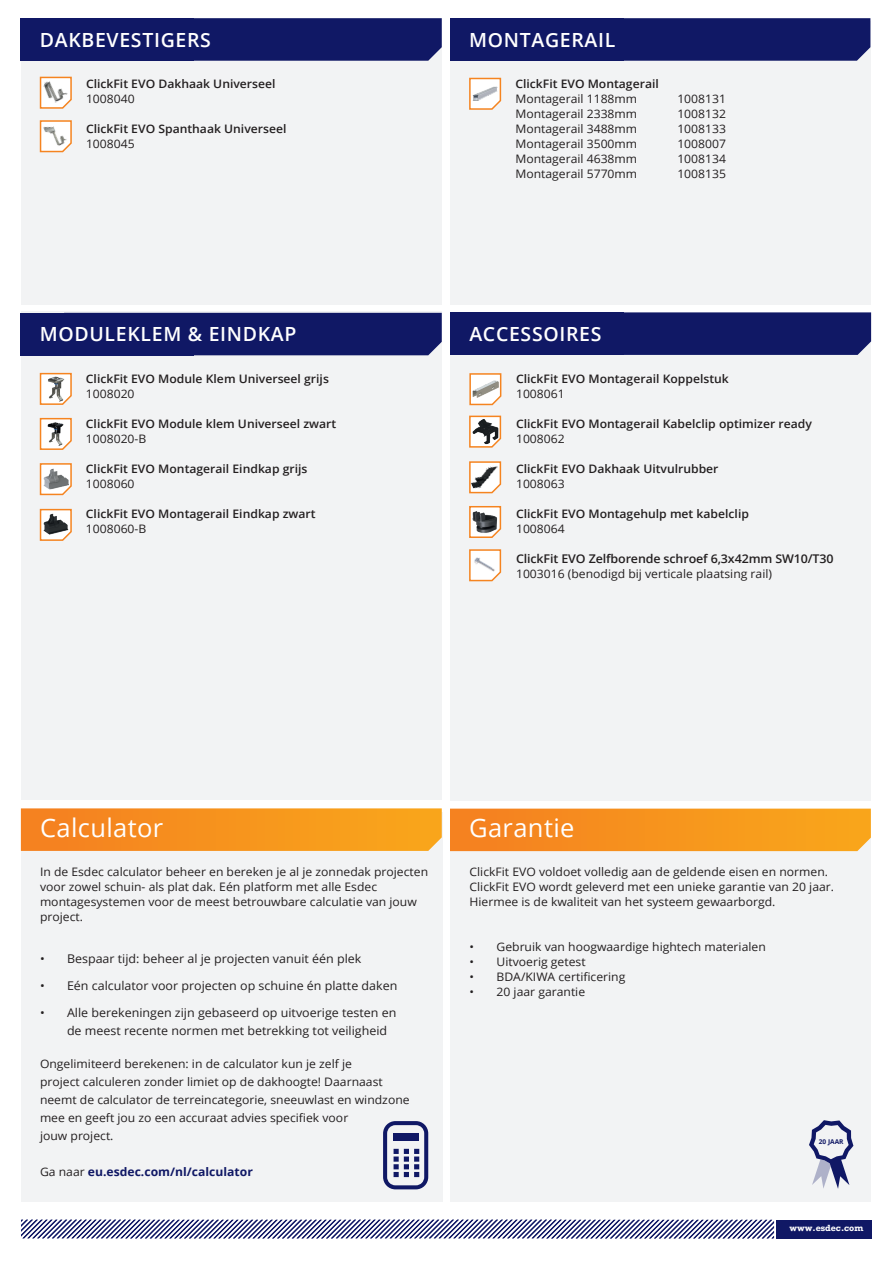
<style>
.page{position:relative;width:893px;height:1263px;background:#fff}
.page>*{position:absolute;margin:0;border:0;box-sizing:border-box;transform-origin:0 0}
.t1{font:25.5px "Open Sans";letter-spacing:.015em;color:#fff}
.t2{font:600 19.5px "Open Sans";letter-spacing:.035em;color:#fff}
.t3{font:12px/18px "Open Sans";color:#231f20;scale:1.04 1}
.t4{font:600 12px "Open Sans";letter-spacing:-.01em;color:#231f20;scale:1.04 1}
.t5{font:11.7px/15px "Open Sans";color:#231f20;scale:1.04 1}
.t6{font:600 11.7px "Open Sans";color:#231f20;scale:1.04 1}
.t7{font:700 11.7px "Open Sans";color:#101865;scale:1.04 1}
.t8{font:700 8.4px "Rockwell";color:#fff}
.t9{font:700 6.6px "Open Sans";color:#101865}
.s1{font-weight:400;color:#231f20}
</style>
<div class="page">
<div style="left:21px;top:812px;width:421px;height:389px;background:#f2f3f4"></div>
<svg style="left:21px;top:808px;width:421px;height:43px;background:#f69421"></svg>
<div style="left:21px;top:312px;width:421px;height:488px;background:#f2f3f4"></div>
<div style="left:21px;top:313px;width:173px;height:42px;background:#101865"></div>
<div style="left:194px;top:313px;width:248px;height:42px;background:#101865"></div>
<svg style="left:39px;top:372px;width:33px;height:33px"></svg>
<svg style="left:39px;top:417px;width:33px;height:33px"></svg>
<div style="left:21px;top:18px;width:421px;height:286px;background:#f2f3f4"></div>
<div style="left:21px;top:18px;width:173px;height:43px;background:#101865"></div>
<div style="left:194px;top:18px;width:248px;height:43px;background:#101865"></div>
<svg style="left:39px;top:76px;width:33px;height:33px"></svg>
<div style="left:450px;top:21px;width:421px;height:283px;background:#f2f3f4"></div>
<div style="left:450px;top:18px;width:173px;height:43px;background:#101865"></div>
<div style="left:623px;top:18px;width:247px;height:43px;background:#101865"></div>
<svg style="left:469px;top:77px;width:33px;height:33px"></svg>
<svg style="left:39px;top:463px;width:33px;height:33px"></svg>
<div style="left:776px;top:1220px;width:95px;height:18px;background:#101865"></div>
<svg style="left:21px;top:1121px;width:753px;height:118px"></svg>
<svg style="left:39px;top:508px;width:33px;height:33px"></svg>
<div style="left:450px;top:313px;width:421px;height:487px;background:#f2f3f4"></div>
<div style="left:450px;top:312px;width:173px;height:43px;background:#101865"></div>
<div style="left:623px;top:312px;width:248px;height:43px;background:#101865"></div>
<svg style="left:469px;top:461px;width:33px;height:33px"></svg>
<svg style="left:469px;top:415px;width:33px;height:33px"></svg>
<svg style="left:469px;top:506px;width:33px;height:32px"></svg>
<svg style="left:469px;top:373px;width:33px;height:33px"></svg>
<div style="left:450px;top:812px;width:421px;height:389px;background:#f2f3f4"></div>
<svg style="left:809px;top:1120px;width:44px;height:69px"></svg>
<svg style="left:450px;top:809px;width:421px;height:42px;background:#f6931e"></svg>
<svg style="left:39px;top:120px;width:33px;height:33px"></svg>
<svg style="left:469px;top:549px;width:33px;height:33px"></svg>
<h2 class="t2" style="left:40px;top:26px;width:173px">DAKBEVESTIGERS</h2>
<p class="t6" style="left:86px;top:75px;width:184px">ClickFit EVO Dakhaak Universeel</p>
<p class="t5" style="left:86px;top:91px;width:48px">1008040</p>
<p class="t6" style="left:86px;top:120px;width:194px">ClickFit EVO Spanthaak Universeel</p>
<p class="t5" style="left:86px;top:136px;width:48px">1008045</p>
<h2 class="t2" style="left:40px;top:321px;width:258px">MODULEKLEM &amp; EINDKAP</h2>
<p class="t6" style="left:86px;top:371px;width:235px">ClickFit EVO Module Klem Universeel grijs</p>
<p class="t5" style="left:86px;top:386px;width:48px">1008020</p>
<p class="t6" style="left:86px;top:416px;width:242px">ClickFit EVO Module klem Universeel zwart</p>
<p class="t5" style="left:86px;top:431px;width:60px">1008020-B</p>
<p class="t6" style="left:86px;top:461px;width:215px">ClickFit EVO Montagerail Eindkap grijs</p>
<p class="t5" style="left:86px;top:476px;width:48px">1008060</p>
<p class="t6" style="left:86px;top:506px;width:222px">ClickFit EVO Montagerail Eindkap zwart</p>
<p class="t5" style="left:86px;top:521px;width:60px">1008060-B</p>
<h2 class="t2" style="left:469px;top:26px;width:148px">MONTAGERAIL</h2>
<p class="t6" style="left:515px;top:75px;width:139px">ClickFit EVO Montagerail</p>
<p class="t5" style="left:515px;top:91px;width:119px">Montagerail 1188mm</p>
<p class="t5" style="left:677px;top:91px;width:48px">1008131</p>
<p class="t5" style="left:515px;top:106px;width:119px">Montagerail 2338mm</p>
<p class="t5" style="left:677px;top:106px;width:48px">1008132</p>
<p class="t5" style="left:515px;top:121px;width:119px">Montagerail 3488mm</p>
<p class="t5" style="left:677px;top:121px;width:48px">1008133</p>
<p class="t5" style="left:515px;top:136px;width:119px">Montagerail 3500mm</p>
<p class="t5" style="left:677px;top:136px;width:48px">1008007</p>
<p class="t5" style="left:515px;top:151px;width:119px">Montagerail 4638mm</p>
<p class="t5" style="left:677px;top:151px;width:48px">1008134</p>
<p class="t5" style="left:515px;top:166px;width:119px">Montagerail 5770mm</p>
<p class="t5" style="left:677px;top:166px;width:48px">1008135</p>
<h2 class="t2" style="left:469px;top:321px;width:134px">ACCESSOIRES</h2>
<p class="t6" style="left:516px;top:371px;width:206px">ClickFit EVO Montagerail Koppelstuk</p>
<p class="t5" style="left:516px;top:386px;width:48px">1008061</p>
<p class="t6" style="left:516px;top:416px;width:286px">ClickFit EVO Montagerail Kabelclip optimizer ready</p>
<p class="t5" style="left:516px;top:431px;width:48px">1008062</p>
<p class="t6" style="left:516px;top:461px;width:196px">ClickFit EVO Dakhaak Uitvulrubber</p>
<p class="t5" style="left:516px;top:476px;width:48px">1008063</p>
<p class="t6" style="left:516px;top:506px;width:225px">ClickFit EVO Montagehulp met kabelclip</p>
<p class="t5" style="left:516px;top:521px;width:48px">1008064</p>
<p class="t4" style="left:516px;top:550px;width:307px">ClickFit EVO Zelfborende schroef 6,3x42mm SW10/T30</p>
<p class="t5" style="left:516px;top:566px;width:248px">1003016 (benodigd bij verticale plaatsing rail)</p>
<h1 class="t1" style="left:40px;top:810px;width:125px">Calculator</h1>
<p class="t5" style="left:40px;top:864px;width:375px">In de Esdec calculator beheer en bereken je al je zonnedak projecten voor zowel schuin- als plat dak. Eén platform met alle Esdec montagesystemen voor de meest betrouwbare calculatie van jouw project.</p>
<p class="t3" style="left:40px;top:949px;width:311px">• Bespaar tijd: beheer al je projecten vanuit één plek</p>
<p class="t3" style="left:40px;top:976px;width:345px">• Eén calculator voor projecten op schuine én platte daken</p>
<p class="t3" style="left:67px;top:1003px;width:318px;text-indent:-27px">• Alle berekeningen zijn gebaseerd op uitvoerige testen en de meest recente normen met betrekking tot veiligheid</p>
<p class="t5" style="left:40px;top:1054px;width:357px;line-height:18px">Ongelimiteerd berekenen: in de calculator kun je zelf je<br>project calculeren zonder limiet op de dakhoogte! Daarnaast neemt de calculator de terreincategorie, sneeuwlast en windzone mee en geeft jou zo een accuraat advies specifiek voor<br>jouw project.</p>
<p class="t7" style="left:40px;top:1163px;width:206px"><span class="s1">Ga naar</span> eu.esdec.com/nl/calculator</p>
<h1 class="t1" style="left:469px;top:811px;width:107px">Garantie</h1>
<p class="t5" style="left:470px;top:864px;width:352px">ClickFit EVO voldoet volledig aan de geldende eisen en normen.<br>ClickFit EVO wordt geleverd met een unieke garantie van 20 jaar.<br>Hiermee is de kwaliteit van het systeem gewaarborgd.</p>
<p class="t5" style="left:470px;top:939px;width:286px">• Gebruik van hoogwaardige hightech materialen</p>
<p class="t5" style="left:470px;top:954px;width:113px">• Uitvoerig getest</p>
<p class="t5" style="left:470px;top:969px;width:151px">• BDA/KIWA certificering</p>
<p class="t5" style="left:470px;top:984px;width:113px">• 20 jaar garantie</p>
<p class="t9" style="left:819px;top:1136px;width:26px">20 JAAR</p>
<p class="t8" style="left:789px;top:1223px;width:76px">www.esdec.com</p>
</div>
